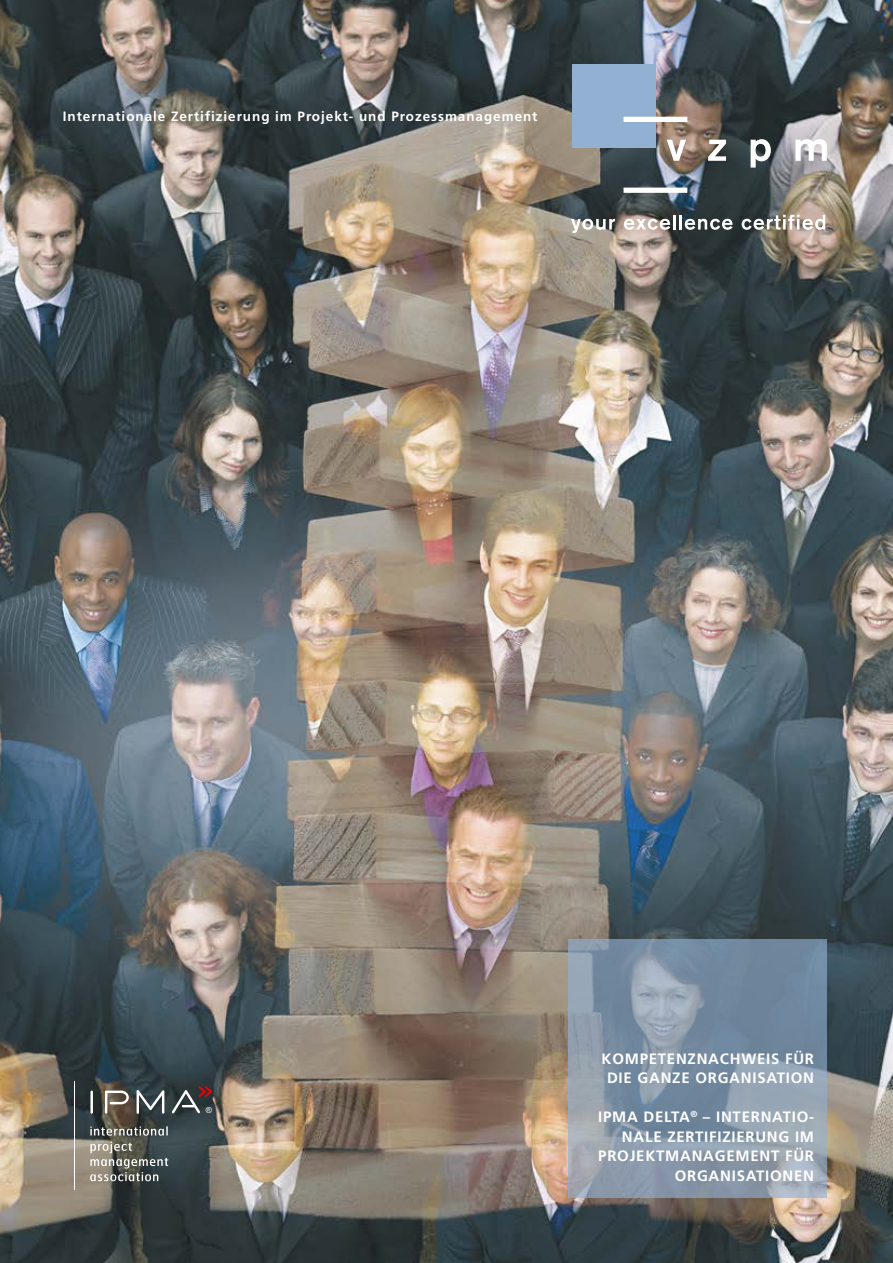
<style>
.page{position:relative;width:893px;height:1263px;background:#fff}
.page>*{position:absolute;margin:0;border:0;box-sizing:border-box;transform-origin:0 0}
.t1{font:700 15px/19.5px "Frutiger";letter-spacing:.05em;color:#fff;text-align:center}
.t2{font:700 13.5px "Frutiger";letter-spacing:.07em;color:#fff}
.t3{font:8.4px "Arial";color:#fff}
</style>
<div class="page">
<img style="left:0;top:0;width:893px;height:1263px">
<svg style="left:568px;top:940px;width:259px;height:258px;background:#8495a7"></svg>
<hr style="left:74px;top:1081px;width:1px;height:108px;background:#fff">
<svg style="left:90px;top:1126px;width:78px;height:10px"></svg>
<svg style="left:90px;top:1142px;width:78px;height:39px;background:#767872"></svg>
<hr style="left:90px;top:1090px;width:3px;height:24px;background:#fff">
<svg style="left:105px;top:1090px;width:24px;height:24px"></svg>
<svg style="left:137px;top:1090px;width:27px;height:24px"></svg>
<svg style="left:172px;top:1086px;width:40px;height:27px"></svg>
<svg style="left:708px;top:140px;width:18px;height:21px"></svg>
<svg style="left:751px;top:139px;width:20px;height:29px"></svg>
<svg style="left:795px;top:139px;width:32px;height:22px"></svg>
<div style="left:572px;top:64px;width:84px;height:83px;background:#92b0d1"></div>
<img style="left:623px;top:117px;width:64px;height:76px">
<svg style="left:571px;top:219px;width:44px;height:14px"></svg>
<svg style="left:624px;top:219px;width:46px;height:11px"></svg>
<hr style="left:673px;top:215px;width:3px;height:15px;background:#fff">
<hr style="left:679px;top:215px;width:3px;height:15px;background:#fff">
<svg style="left:685px;top:219px;width:48px;height:11px"></svg>
<svg style="left:742px;top:215px;width:83px;height:15px"></svg>
<p class="t2" style="left:63px;top:109px;width:476px">Internationale Zertifizierung im Projekt- und Prozessmanagement</p>
<p class="t3" style="left:206px;top:1105px;width:8px">®</p>
<p class="t1" style="left:602px;top:1049px;width:214px">KOMPETENZNACHWEIS FÜR<br>DIE GANZE ORGANISATION</p>
<p class="t1" style="left:598px;top:1107px;width:217px;text-align:right">IPMA DELTA<sup>®</sup> – INTERNATIO-<br>NALE ZERTIFIZIERUNG IM<br>PROJEKTMANAGEMENT FÜR<br>ORGANISATIONEN</p>
</div>
